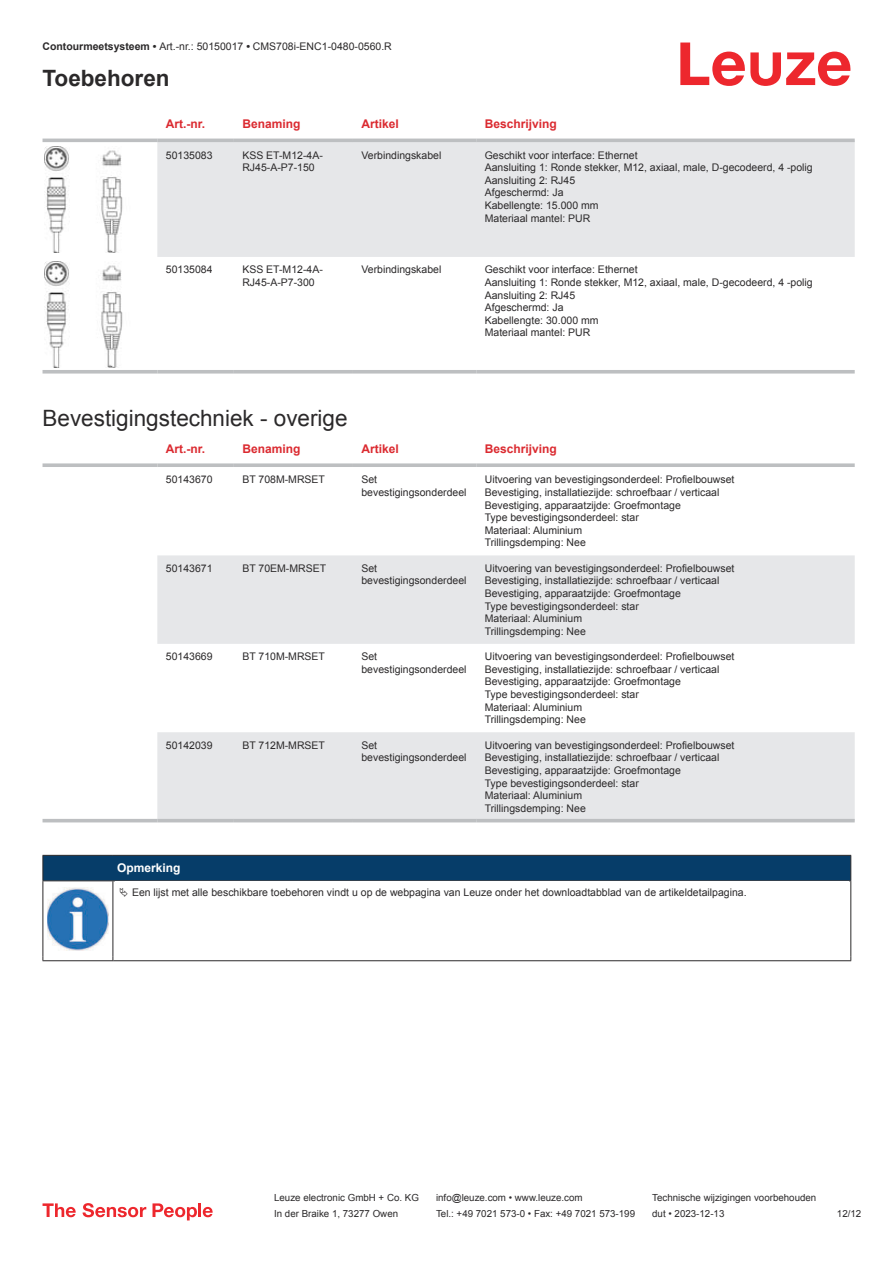
<style>
.page{position:relative;width:893px;height:1263px;background:#fff}
.page>*{position:absolute;margin:0;border:0;box-sizing:border-box;transform-origin:0 0}
.t1{font:22.5px "Arial";color:#2b292a}
.t2{font:700 22.5px "Arial";color:#2b292a}
.t3{font:700 12px "Arial";color:#db2a30}
.t4{font:700 12px "Arial";color:#fff}
.t5{font:10.5px/12.6px "Arial";color:#2b292a}
.t6{font:9.75px "Arial";color:#2b292a}
.s1{font-weight:700}
</style>
<div class="page">
<svg style="left:680px;top:43px;width:170px;height:43px"></svg>
<svg style="left:43px;top:138px;width:812px;height:230px"></svg>
<div style="left:157px;top:142px;width:698px;height:115px;background:#e6e7e9"></div>
<hr style="left:43px;top:139px;width:114px;height:3px;background:#bdbfc1">
<hr style="left:157px;top:139px;width:77px;height:3px;background:#bdbfc1">
<hr style="left:234px;top:139px;width:119px;height:3px;background:#bdbfc1">
<hr style="left:353px;top:139px;width:123px;height:3px;background:#bdbfc1">
<hr style="left:476px;top:139px;width:379px;height:3px;background:#bdbfc1">
<svg style="left:43px;top:370px;width:114px;height:4px"></svg>
<svg style="left:157px;top:370px;width:77px;height:4px"></svg>
<svg style="left:234px;top:370px;width:119px;height:4px"></svg>
<svg style="left:353px;top:370px;width:123px;height:4px"></svg>
<svg style="left:476px;top:370px;width:379px;height:4px;background:#c4c6c7"></svg>
<img style="left:45px;top:146px;width:93px;height:107px">
<img style="left:45px;top:261px;width:93px;height:106px">
<svg style="left:157px;top:555px;width:698px;height:264px;fill:#e6e7e9"></svg>
<svg style="left:43px;top:463px;width:114px;height:4px"></svg>
<svg style="left:157px;top:463px;width:77px;height:4px"></svg>
<svg style="left:234px;top:463px;width:119px;height:4px"></svg>
<svg style="left:353px;top:463px;width:123px;height:4px"></svg>
<svg style="left:476px;top:463px;width:379px;height:4px;background:#c4c6c7"></svg>
<hr style="left:43px;top:819px;width:114px;height:3px;background:#bdbfc1">
<hr style="left:157px;top:819px;width:77px;height:3px;background:#bdbfc1">
<hr style="left:234px;top:819px;width:119px;height:3px;background:#bdbfc1">
<hr style="left:353px;top:819px;width:123px;height:3px;background:#bdbfc1">
<hr style="left:476px;top:819px;width:379px;height:3px;background:#bdbfc1">
<div style="left:43px;top:855px;width:808px;height:26px;background:#063d69"></div>
<hr style="left:113px;top:880px;width:738px;height:1px;background:#2b292a">
<hr style="left:43px;top:881px;width:1px;height:75px;background:#2b292a">
<hr style="left:113px;top:881px;width:1px;height:75px;background:#2b292a">
<hr style="left:850px;top:881px;width:1px;height:75px;background:#2b292a">
<hr style="left:43px;top:960px;width:70px;height:1px;background:#2b292a">
<hr style="left:113px;top:960px;width:738px;height:1px;background:#2b292a">
<img style="left:47px;top:887px;width:61px;height:63px">
<svg style="left:43px;top:1203px;width:33px;height:14px"></svg>
<svg style="left:83px;top:1203px;width:63px;height:14px"></svg>
<svg style="left:153px;top:1203px;width:44px;height:17px"></svg>
<hr style="left:198px;top:1203px;width:3px;height:14px;background:#ed272d">
<svg style="left:203px;top:1207px;width:10px;height:10px"></svg>
<p class="t5" style="left:43px;top:41px;width:351px"><span class="s1">Contourmeetsysteem •</span> Art.-nr.: 50150017 <span class="s1">•</span> CMS708i-ENC1-0480-0560.R</p>
<h1 class="t2" style="left:43px;top:70px;width:129px">Toebehoren</h1>
<p class="t3" style="left:166px;top:119px;width:41px">Art.-nr.</p>
<p class="t3" style="left:242px;top:119px;width:60px">Benaming</p>
<p class="t3" style="left:361px;top:119px;width:39px">Artikel</p>
<p class="t3" style="left:485px;top:119px;width:74px">Beschrijving</p>
<p class="t5" style="left:166px;top:150px;width:48px">50135083</p>
<p class="t5" style="left:242px;top:150px;width:82px">KSS ET-M12-4A-<br>RJ45-A-P7-150</p>
<p class="t5" style="left:361px;top:150px;width:81px">Verbindingskabel</p>
<p class="t5" style="left:485px;top:150px;width:329px">Geschikt voor interface: Ethernet<br>Aansluiting 1: Ronde stekker, M12, axiaal, male, D-gecodeerd, 4 -polig<br>Aansluiting 2: RJ45<br>Afgeschermd: Ja<br>Kabellengte: 15.000 mm<br>Materiaal mantel: PUR</p>
<p class="t5" style="left:166px;top:264px;width:48px">50135084</p>
<p class="t5" style="left:242px;top:264px;width:82px">KSS ET-M12-4A-<br>RJ45-A-P7-300</p>
<p class="t5" style="left:361px;top:264px;width:81px">Verbindingskabel</p>
<p class="t5" style="left:485px;top:264px;width:329px">Geschikt voor interface: Ethernet<br>Aansluiting 1: Ronde stekker, M12, axiaal, male, D-gecodeerd, 4 -polig<br>Aansluiting 2: RJ45<br>Afgeschermd: Ja<br>Kabellengte: 30.000 mm<br>Materiaal mantel: PUR</p>
<h1 class="t1" style="left:43px;top:410px;width:307px">Bevestigingstechniek - overige</h1>
<p class="t3" style="left:166px;top:444px;width:41px">Art.-nr.</p>
<p class="t3" style="left:242px;top:444px;width:60px">Benaming</p>
<p class="t3" style="left:361px;top:444px;width:39px">Artikel</p>
<p class="t3" style="left:485px;top:444px;width:74px">Beschrijving</p>
<p class="t5" style="left:166px;top:474px;width:48px">50143670</p>
<p class="t5" style="left:242px;top:474px;width:84px">BT 708M-MRSET</p>
<p class="t5" style="left:361px;top:474px;width:107px">Set bevestigingsonderdeel</p>
<p class="t5" style="left:485px;top:474px;width:251px">Uitvoering van bevestigingsonderdeel: Profielbouwset Bevestiging, installatiezijde: schroefbaar / verticaal Bevestiging, apparaatzijde: Groefmontage<br>Type bevestigingsonderdeel: star<br>Materiaal: Aluminium<br>Trillingsdemping: Nee</p>
<p class="t5" style="left:166px;top:563px;width:48px">50143671</p>
<p class="t5" style="left:242px;top:563px;width:85px">BT 70EM-MRSET</p>
<p class="t5" style="left:361px;top:563px;width:107px">Set bevestigingsonderdeel</p>
<p class="t5" style="left:485px;top:563px;width:251px">Uitvoering van bevestigingsonderdeel: Profielbouwset Bevestiging, installatiezijde: schroefbaar / verticaal Bevestiging, apparaatzijde: Groefmontage<br>Type bevestigingsonderdeel: star<br>Materiaal: Aluminium<br>Trillingsdemping: Nee</p>
<p class="t5" style="left:166px;top:651px;width:48px">50143669</p>
<p class="t5" style="left:242px;top:651px;width:84px">BT 710M-MRSET</p>
<p class="t5" style="left:361px;top:651px;width:107px">Set bevestigingsonderdeel</p>
<p class="t5" style="left:485px;top:651px;width:251px">Uitvoering van bevestigingsonderdeel: Profielbouwset Bevestiging, installatiezijde: schroefbaar / verticaal Bevestiging, apparaatzijde: Groefmontage<br>Type bevestigingsonderdeel: star<br>Materiaal: Aluminium<br>Trillingsdemping: Nee</p>
<p class="t5" style="left:166px;top:740px;width:48px">50142039</p>
<p class="t5" style="left:242px;top:740px;width:84px">BT 712M-MRSET</p>
<p class="t5" style="left:361px;top:740px;width:107px">Set bevestigingsonderdeel</p>
<p class="t5" style="left:485px;top:740px;width:251px">Uitvoering van bevestigingsonderdeel: Profielbouwset Bevestiging, installatiezijde: schroefbaar / verticaal Bevestiging, apparaatzijde: Groefmontage<br>Type bevestigingsonderdeel: star<br>Materiaal: Aluminium<br>Trillingsdemping: Nee</p>
<p class="t4" style="left:117px;top:863px;width:65px">Opmerking</p>
<p class="t5" style="left:132px;top:886px;width:616px">Een lijst met alle beschikbare toebehoren vindt u op de webpagina van Leuze onder het downloadtabblad van de artikeldetailpagina.</p>
<p class="t6" style="left:274px;top:1194px;width:146px">Leuze electronic GmbH + Co. KG</p>
<p class="t6" style="left:436px;top:1194px;width:148px">info@leuze.com • www.leuze.com</p>
<p class="t6" style="left:652px;top:1194px;width:166px">Technische wijzigingen voorbehouden</p>
<p class="t6" style="left:274px;top:1210px;width:126px">In der Braike 1, 73277 Owen</p>
<p class="t6" style="left:436px;top:1210px;width:201px">Tel.: +49 7021 573-0 • Fax: +49 7021 573-199</p>
<p class="t6" style="left:652px;top:1210px;width:74px">dut • 2023-12-13</p>
<p class="t6" style="left:837px;top:1210px;width:26px">12 /12</p>
</div>
